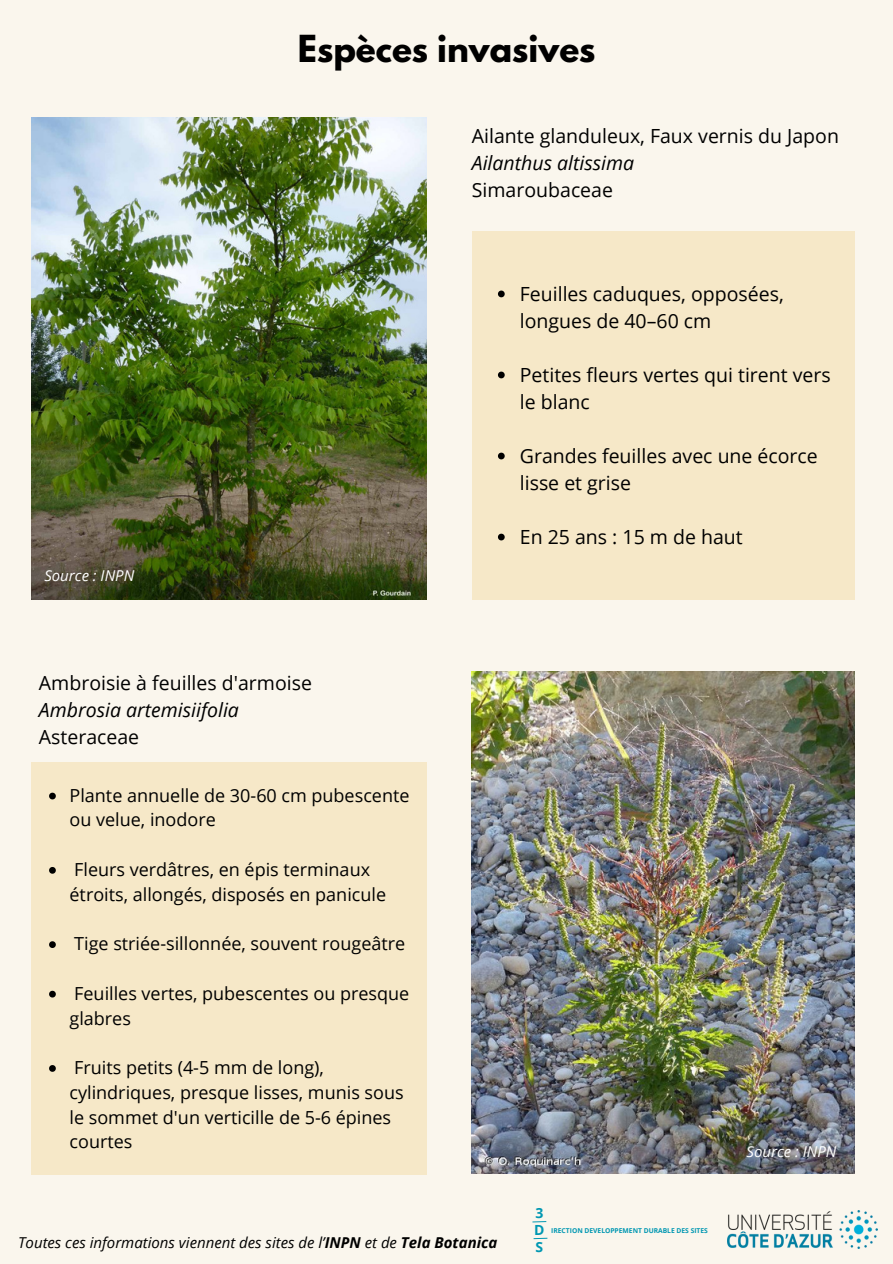
<style>
.page{position:relative;width:893px;height:1264px;background:#fff}
.page>*{position:absolute;margin:0;border:0;box-sizing:border-box;transform-origin:0 0}
.t1{font:700 33px "League Spartan";color:#000}
.t2{font:19.5px/27px "Open Sans";color:#000}
.t3{font:18px/24.8px "Open Sans";color:#000}
.t4{font:italic 15px "Open Sans";color:#000}
.t5{font:italic 15px "Open Sans";color:#fff}
.t6{font:700 13.95px "Open Sans";color:#0097b2}
.t7{font:700 6.75px "Open Sans";color:#0097b2}
.s1{font-style:italic}
.s2{font-weight:700}
</style>
<div class="page">
<div style="left:0;top:0;width:892px;height:1263px;background:#faf6ed"></div>
<div style="left:472px;top:231px;width:382px;height:368px;background:#f6e8c8"></div>
<div style="left:31px;top:762px;width:396px;height:412px;background:#f6e8c8"></div>
<img style="left:31px;top:117px;width:396px;height:482px">
<img style="left:472px;top:671px;width:382px;height:502px">
<img style="left:727px;top:1210px;width:150px;height:38px">
<svg style="left:532px;top:1221px;width:14px;height:1px"></svg>
<svg style="left:498px;top:290px;width:6px;height:7px"></svg>
<svg style="left:498px;top:371px;width:6px;height:7px"></svg>
<svg style="left:498px;top:452px;width:6px;height:7px"></svg>
<svg style="left:498px;top:533px;width:6px;height:7px"></svg>
<svg style="left:49px;top:792px;width:7px;height:7px"></svg>
<svg style="left:49px;top:867px;width:7px;height:6px"></svg>
<svg style="left:49px;top:941px;width:7px;height:7px"></svg>
<svg style="left:49px;top:990px;width:7px;height:7px"></svg>
<svg style="left:49px;top:1065px;width:7px;height:6px"></svg>
<h2 class="t1" style="left:298px;top:32px;width:299px">Espèces invasives</h2>
<p class="t2" style="left:472px;top:122px;width:368px">Ailante glanduleux, Faux vernis du Japon<br><span class="s1">Ailanthus altissima<br></span>Simaroubaceae</p>
<p class="t5" style="left:44px;top:565px;width:91px">Source : INPN</p>
<p class="t2" style="left:520px;top:279px;width:265px">Feuilles caduques, opposées, longues de 40–60 cm</p>
<p class="t2" style="left:520px;top:360px;width:312px">Petites fleurs vertes qui tirent vers le blanc</p>
<p class="t2" style="left:520px;top:441px;width:299px">Grandes feuilles avec une écorce lisse et grise</p>
<p class="t2" style="left:520px;top:522px;width:224px">En 25 ans : 15 m de haut</p>
<h3 class="t2" style="left:39px;top:669px;width:274px">Ambroisie à feuilles d'armoise<br><span class="s1">Ambrosia artemisiifolia<br></span>Asteraceae</h3>
<p class="t3" style="left:70px;top:782px;width:341px">Plante annuelle de 30-60 cm pubescente ou velue, inodore</p>
<p class="t3" style="left:70px;top:856px;width:318px">Fleurs verdâtres, en épis terminaux étroits, allongés, disposés en panicule</p>
<p class="t3" style="left:74px;top:930px;width:332px">Tige striée-sillonnée, souvent rougeâtre</p>
<p class="t3" style="left:70px;top:980px;width:341px">Feuilles vertes, pubescentes ou presque glabres</p>
<p class="t3" style="left:70px;top:1054px;width:335px">Fruits petits (4-5 mm de long), cylindriques, presque lisses, munis sous le sommet d'un verticille de 5-6 épines courtes</p>
<h2 class="t4" style="left:18px;top:1231px;width:480px">Toutes ces informations viennent des sites de l’<span class="s2">INPN</span> et de <span class="s2">Tela Botanica</span></h2>
<p class="t6" style="left:535px;top:1202px;width:9px">3</p>
<p class="t6" style="left:534px;top:1219px;width:12px">D</p>
<p class="t6" style="left:535px;top:1237px;width:9px">S</p>
<p class="t7" style="left:551px;top:1225px;width:158px">IRECTION DEVELOPPEMENT DURABLE DES SITES</p>
<h3 class="t5" style="left:746px;top:1140px;width:91px">Source : INPN</h3>
</div>
